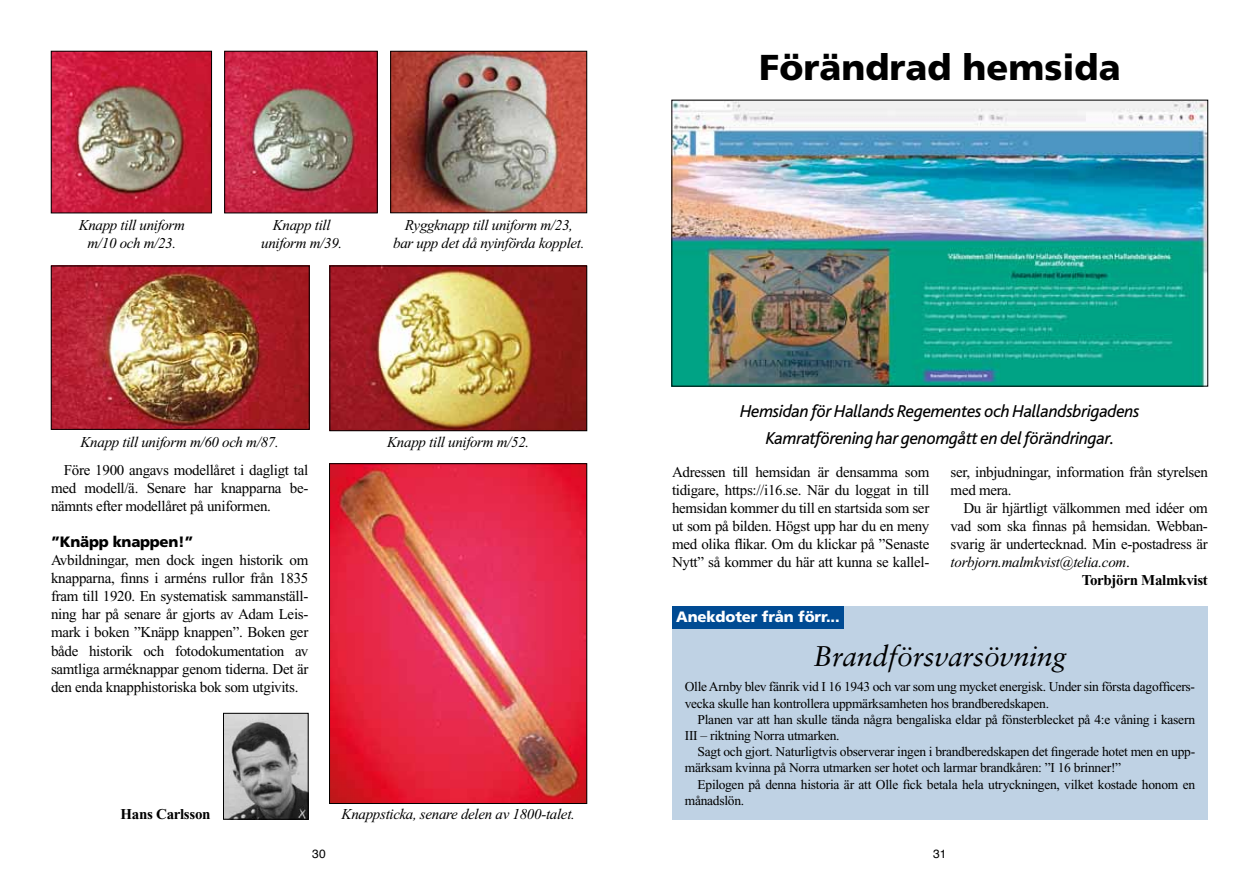
<style>
.page{position:relative;width:1259px;height:893px;background:#fff}
.page>*{position:absolute;margin:0;border:0;box-sizing:border-box;transform-origin:0 0}
.t1{font:900 36px "Frutiger";color:#000}
.t2{font:italic 28.5px "Sabon";letter-spacing:-.01em;color:#000}
.t3{font:italic 18px/27px "Bliss";letter-spacing:-.02em;color:#000;text-align:center}
.t4{font:15px/18px "Times New Roman";letter-spacing:-.02em;color:#000;text-align:justify}
.t5{font:italic 15px/18px "Times New Roman";letter-spacing:-.02em;color:#000;text-align:center}
.t6{font:700 15px "Times New Roman";letter-spacing:-.02em;color:#000}
.t7{font:900 15px "Frutiger";letter-spacing:-.01em;color:#fff}
.t8{font:900 15px "Frutiger";letter-spacing:-.02em;color:#000}
.t9{font:13.5px/16.2px "Times New Roman";letter-spacing:-.02em;color:#000}
.t10{font:12px "Helvetica";color:#000}
.s1{font-style:normal}
</style>
<div class="page">
<img style="left:53px;top:53px;width:157px;height:158px">
<div style="left:51px;top:51px;width:161px;height:162px;border:1px solid #000"></div>
<img style="left:226px;top:53px;width:149px;height:158px">
<div style="left:224px;top:51px;width:153px;height:162px;border:1px solid #000"></div>
<img style="left:331px;top:465px;width:254px;height:337px">
<div style="left:329px;top:463px;width:258px;height:341px;border:1px solid #000"></div>
<img style="left:225px;top:715px;width:81px;height:102px">
<div style="left:223px;top:713px;width:85px;height:106px;border:1px solid #000"></div>
<img style="left:332px;top:268px;width:253px;height:161px">
<div style="left:330px;top:266px;width:257px;height:165px;border:1px solid #000"></div>
<img style="left:392px;top:53px;width:193px;height:158px">
<div style="left:390px;top:51px;width:197px;height:162px;border:1px solid #000"></div>
<img style="left:53px;top:268px;width:254px;height:160px">
<div style="left:51px;top:266px;width:258px;height:164px;border:1px solid #000"></div>
<img style="left:673px;top:102px;width:533px;height:282px">
<div style="left:672px;top:606px;width:536px;height:213px;background:#bfd2e4"></div>
<div style="left:672px;top:606px;width:172px;height:22px;background:#004b93"></div>
<p class="t5" style="left:79px;top:216px;width:108px">Knapp till uniform m/10 och m/23.</p>
<p class="t5" style="left:261px;top:216px;width:83px">Knapp till uniform m/39.</p>
<p class="t5" style="left:393px;top:216px;width:193px">Ryggknapp till uniform m/23, bar upp det då nyinförda kopplet.</p>
<p class="t5" style="left:81px;top:433px;width:200px">Knapp till uniform m/60 och m/87.</p>
<p class="t5" style="left:387px;top:433px;width:143px">Knapp till uniform m/52.</p>
<p class="t4" style="left:51px;top:461px;width:259px;text-indent:13px">Före 1900 angavs modellåret i dagligt tal med modell/ä. Senare har knapparna be&shy;nämnts efter modellåret på uniformen.</p>
<p class="t8" style="left:51px;top:533px;width:144px">”Knäpp knappen!”</p>
<p class="t4" style="left:51px;top:551px;width:259px">Avbildningar, men dock ingen historik om knapparna, finns i arméns rullor från 1835 fram till 1920. En systematisk sammanställ&shy;ning har på senare år gjorts av Adam Leis&shy;mark i boken ”Knäpp knappen”. Boken ger både historik och fotodokumentation av samtliga arméknappar genom tiderna. Det är den enda knapphistoriska bok som utgivits.</p>
<p class="t6" style="left:121px;top:806px;width:91px">Hans Carlsson</p>
<p class="t5" style="left:342px;top:805px;width:235px">Knappsticka, senare delen av 1800-talet.</p>
<h1 class="t1" style="left:759px;top:45px;width:363px">Förändrad hemsida</h1>
<p class="t3" style="left:740px;top:398px;width:401px">Hemsidan för Hallands Regementes och Hallandsbrigadens<br>Kamratförening har genomgått en del förändringar.</p>
<p class="t4" style="left:950px;top:463px;width:259px">ser, inbjudningar, information från styrelsen med mera.</p>
<p class="t4" style="left:963px;top:499px;width:246px">Du är hjärtligt välkommen med idéer om</p>
<p class="t4" style="left:950px;top:517px;width:259px">vad som ska finnas på hemsidan. Webban-</p>
<p class="t4" style="left:950px;top:535px;width:259px">svarig är undertecknad. Min e-postadress är</p>
<p class="t5" style="left:950px;top:553px;width:181px">torbjorn.malmkvist@telia.com<span class="s1">.</span></p>
<p class="t6" style="left:1081px;top:571px;width:128px">Torbjörn Malmkvist</p>
<p class="t4" style="left:672px;top:463px;width:259px">Adressen till hemsidan är densamma som tidigare, https://i16.se. När du loggat in till hemsidan kommer du till en startsida som ser ut som på bilden. Högst upp har du en meny med olika flikar. Om du klickar på ”Senaste Nytt” så kommer du här att kunna se kallel-</p>
<p class="t7" style="left:676px;top:608px;width:165px">Anekdoter från förr...</p>
<h2 class="t2" style="left:813px;top:640px;width:255px">Brandförsvarsövning</h2>
<p class="t9" style="left:685px;top:679px;width:512px">Olle Arnby blev fänrik vid I 16 1943 och var som ung mycket energisk. Under sin första dagofficers&shy;vecka skulle han kontrollera uppmärksamheten hos brandberedskapen.</p>
<p class="t9" style="left:685px;top:711px;width:512px;text-indent:13px">Planen var att han skulle tända några bengaliska eldar på fönsterblecket på 4:e våning i kasern<br>III – riktning Norra utmarken.</p>
<p class="t9" style="left:685px;top:744px;width:512px;text-indent:13px">Sagt och gjort. Naturligtvis observerar ingen i brandberedskapen det fingerade hotet men en upp&shy;märksam kvinna på Norra utmarken ser hotet och larmar brandkåren: ”I 16 brinner!”</p>
<p class="t9" style="left:685px;top:776px;width:512px;text-indent:13px">Epilogen på denna historia är att Olle fick betala hela utryckningen, vilket kostade honom en månadslön.</p>
<p class="t10" style="left:312px;top:844px;width:15px">30</p>
<p class="t10" style="left:933px;top:844px;width:15px">31</p>
</div>
